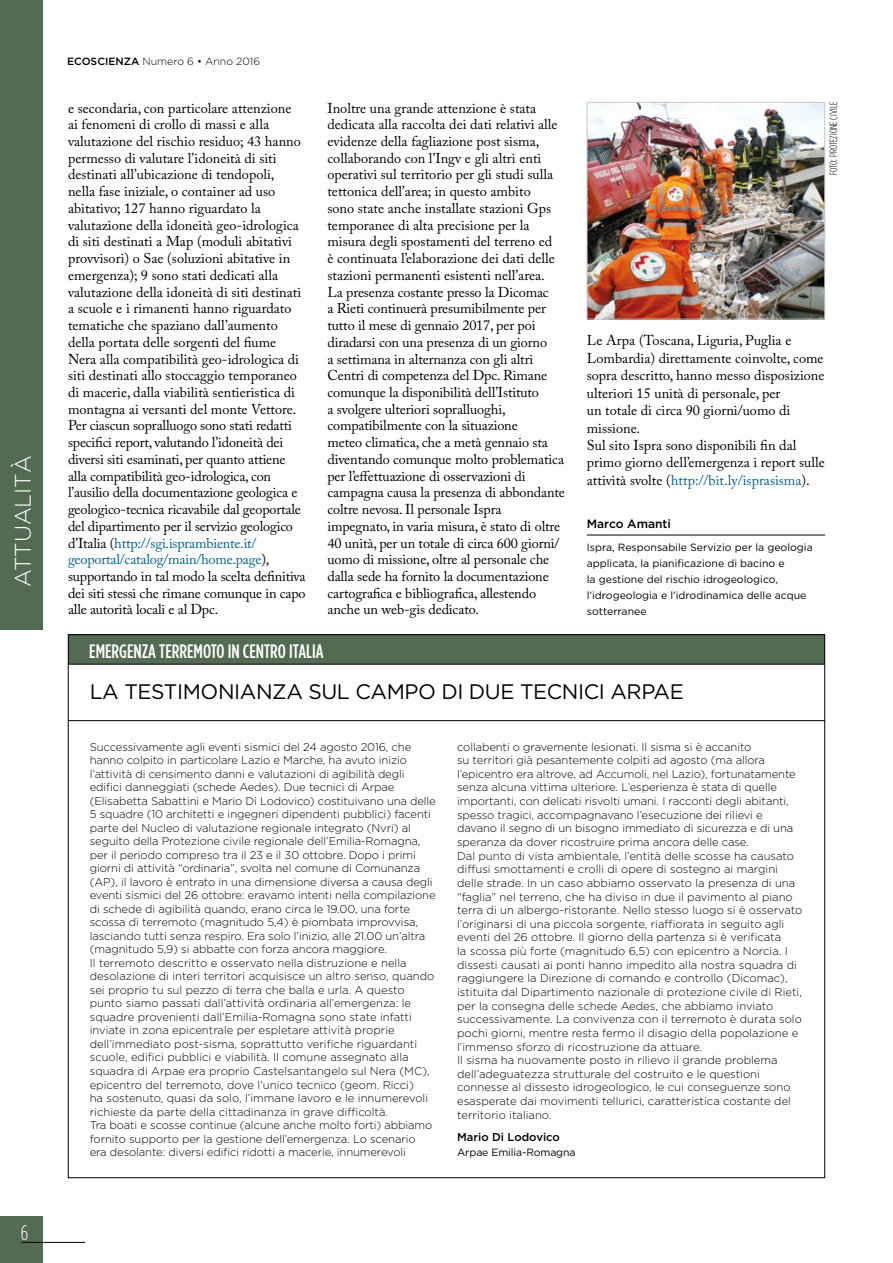
<style>
.page{position:relative;width:893px;height:1263px;background:#fff}
.page>*{position:absolute;margin:0;border:0;box-sizing:border-box;transform-origin:0 0}
.t1{font:300 22.5px "Gotham HTF";color:#fff}
.t2{font:21px "Gotham HTF";letter-spacing:-.02em;color:#000}
.t3{font:300 condensed 21px "Gotham HTF";color:#fff}
.t4{font:500 condensed 19.5px "Gotham HTF";color:#fff}
.t5{font:14.25px/16.8px "Adobe Caslon Pro";color:#000}
.t6{font:500 12px "Gotham HTF";color:#000}
.t7{font:300 11.25px/13.5px "Gotham HTF";letter-spacing:-.01em;color:#000}
.t8{font:500 11.25px "Gotham HTF";color:#000}
.t9{font:10.5px/15.9px "Gotham HTF";color:#000}
.t10{font:300 10.5px "Gotham HTF";color:#000}
.t11{font:300 condensed 10.5px "Gotham HTF";color:#000}
.s1{font-weight:500}
.s2{color:#006293}
</style>
<div class="page">
<div style="left:0;top:1216px;width:43px;height:47px;background:#536a53"></div>
<hr style="left:21px;top:1242px;width:64px;height:1px;background:#000">
<div style="left:0;top:0;width:43px;height:629px;background:#536a53"></div>
<hr style="left:587px;top:535px;width:238px;height:1px;background:#000">
<div style="left:68px;top:634px;width:756px;height:30px;background:#536a53"></div>
<hr style="left:68px;top:664px;width:757px;height:1px;background:#000">
<hr style="left:68px;top:720px;width:757px;height:1px;background:#000">
<img style="left:589px;top:104px;width:234px;height:213px">
<div style="left:587px;top:102px;width:238px;height:217px;border:1px solid #c6c7c8"></div>
<h1 class="t1" style="left:11px;top:587px;width:133px;rotate:-90deg">ATTUALITÀ</h1>
<h2 class="t3" style="left:21px;top:1221px;width:9px">6</h2>
<p class="t10" style="left:67px;top:56px;width:194px"><span class="s1">ECOSCIENZA</span> Numero 6 • Anno 2016</p>
<p class="t5" style="left:68px;top:99px;width:239px">e secondaria, con particolare attenzione<br>ai fenomeni di crollo di massi e alla valutazione del rischio residuo; 43 hanno permesso di valutare l’idoneità di siti destinati all’ubicazione di tendopoli,<br>nella fase iniziale, o container ad uso abitativo; 127 hanno riguardato la valutazione della idoneità geo-idrologica di siti destinati a Map (moduli abitativi provvisori) o Sae (soluzioni abitative in emergenza); 9 sono stati dedicati alla valutazione della idoneità di siti destinati a scuole e i rimanenti hanno riguardato tematiche che spaziano dall’aumento della portata delle sorgenti del fiume Nera alla compatibilità geo-idrologica di siti destinati allo stoccaggio temporaneo di macerie, dalla viabilità sentieristica di montagna ai versanti del monte Vettore.<br>Per ciascun sopralluogo sono stati redatti specifici report, valutando l’idoneità dei diversi siti esaminati, per quanto attiene alla compatibilità geo-idrologica, con l’ausilio della documentazione geologica e geologico-tecnica ricavabile dal geoportale del dipartimento per il servizio geologico d’Italia (<span class="s2">http://sgi.isprambiente.it/ geoportal/catalog/main/home.page</span>), supportando in tal modo la scelta definitiva dei siti stessi che rimane comunque in capo alle autorità locali e al Dpc.</p>
<p class="t5" style="left:327px;top:99px;width:239px">Inoltre una grande attenzione è stata dedicata alla raccolta dei dati relativi alle evidenze della fagliazione post sisma, collaborando con l’Ingv e gli altri enti operativi sul territorio per gli studi sulla tettonica dell’area; in questo ambito<br>sono state anche installate stazioni Gps temporanee di alta precisione per la misura degli spostamenti del terreno ed<br>è continuata l’elaborazione dei dati delle stazioni permanenti esistenti nell’area.<br>La presenza costante presso la Dicomac<br>a Rieti continuerà presumibilmente per tutto il mese di gennaio 2017, per poi diradarsi con una presenza di un giorno<br>a settimana in alternanza con gli altri Centri di competenza del Dpc. Rimane comunque la disponibilità dell’Istituto<br>a svolgere ulteriori sopralluoghi, compatibilmente con la situazione<br>meteo climatica, che a metà gennaio sta diventando comunque molto problematica per l’effettuazione di osservazioni di campagna causa la presenza di abbondante coltre nevosa. Il personale Ispra impegnato, in varia misura, è stato di oltre 40 unità, per un totale di circa 600 giorni/ uomo di missione, oltre al personale che dalla sede ha fornito la documentazione cartografica e bibliografica, allestendo anche un web-gis dedicato.</p>
<p class="t11" style="left:828px;top:175px;width:74px;rotate:-90deg">FOTO: PROTEZIONE CIVILE</p>
<p class="t5" style="left:587px;top:332px;width:240px;line-height:17.4px">Le Arpa (Toscana, Liguria, Puglia e Lombardia) direttamente coinvolte, come sopra descritto, hanno messo disposizione ulteriori 15 unità di personale, per<br>un totale di circa 90 giorni/uomo di missione.<br>Sul sito Ispra sono disponibili fin dal primo giorno dell’emergenza i report sulle attività svolte (<span class="s2">http://bit.ly/isprasisma</span>).</p>
<p class="t6" style="left:587px;top:517px;width:86px">Marco Amanti</p>
<p class="t9" style="left:587px;top:539px;width:227px">Ispra, Responsabile Servizio per la geologia applicata, la pianificazione di bacino e<br>la gestione del rischio idrogeologico, l’idrogeologia e l’idrodinamica delle acque sotterranee</p>
<h3 class="t4" style="left:89px;top:640px;width:236px">EMERGENZA TERREMOTO IN CENTRO ITALIA</h3>
<h2 class="t2" style="left:90px;top:680px;width:596px">LA TESTIMONIANZA SUL CAMPO DI DUE TECNICI ARPAE</h2>
<p class="t7" style="left:90px;top:740px;width:348px">Successivamente agli eventi sismici del 24 agosto 2016, che hanno colpito in particolare Lazio e Marche, ha avuto inizio l’attività di censimento danni e valutazioni di agibilità degli edifici danneggiati (schede Aedes). Due tecnici di Arpae (Elisabetta Sabattini e Mario Di Lodovico) costituivano una delle 5 squadre (10 architetti e ingegneri dipendenti pubblici) facenti parte del Nucleo di valutazione regionale integrato (Nvri) al seguito della Protezione civile regionale dell’Emilia-Romagna, per il periodo compreso tra il 23 e il 30 ottobre. Dopo i primi giorni di attività “ordinaria”, svolta nel comune di Comunanza (AP), il lavoro è entrato in una dimensione diversa a causa degli eventi sismici del 26 ottobre: eravamo intenti nella compilazione di schede di agibilità quando, erano circa le 19.00, una forte scossa di terremoto (magnitudo 5,4) è piombata improvvisa, lasciando tutti senza respiro. Era solo l’inizio, alle 21.00 un’altra (magnitudo 5,9) si abbatte con forza ancora maggiore.<br>Il terremoto descritto e osservato nella distruzione e nella desolazione di interi territori acquisisce un altro senso, quando sei proprio tu sul pezzo di terra che balla e urla. A questo punto siamo passati dall’attività ordinaria all’emergenza: le squadre provenienti dall’Emilia-Romagna sono state infatti inviate in zona epicentrale per espletare attività proprie dell’immediato post-sisma, soprattutto verifiche riguardanti scuole, edifici pubblici e viabilità. Il comune assegnato alla squadra di Arpae era proprio Castelsantangelo sul Nera (MC), epicentro del terremoto, dove l’unico tecnico (geom. Ricci)<br>ha sostenuto, quasi da solo, l’immane lavoro e le innumerevoli richieste da parte della cittadinanza in grave difficoltà.<br>Tra boati e scosse continue (alcune anche molto forti) abbiamo fornito supporto per la gestione dell’emergenza. Lo scenario<br>era desolante: diversi edifici ridotti a macerie, innumerevoli</p>
<p class="t7" style="left:457px;top:740px;width:347px">collabenti o gravemente lesionati. Il sisma si è accanito<br>su territori già pesantemente colpiti ad agosto (ma allora l’epicentro era altrove, ad Accumoli, nel Lazio), fortunatamente senza alcuna vittima ulteriore. L’esperienza è stata di quelle importanti, con delicati risvolti umani. I racconti degli abitanti, spesso tragici, accompagnavano l’esecuzione dei rilievi e davano il segno di un bisogno immediato di sicurezza e di una speranza da dover ricostruire prima ancora delle case.<br>Dal punto di vista ambientale, l’entità delle scosse ha causato diffusi smottamenti e crolli di opere di sostegno ai margini delle strade. In un caso abbiamo osservato la presenza di una “faglia” nel terreno, che ha diviso in due il pavimento al piano terra di un albergo-ristorante. Nello stesso luogo si è osservato l’originarsi di una piccola sorgente, riaffiorata in seguito agli eventi del 26 ottobre. Il giorno della partenza si è verificata<br>la scossa più forte (magnitudo 6,5) con epicentro a Norcia. I dissesti causati ai ponti hanno impedito alla nostra squadra di raggiungere la Direzione di comando e controllo (Dicomac), istituita dal Dipartimento nazionale di protezione civile di Rieti, per la consegna delle schede Aedes, che abbiamo inviato successivamente. La convivenza con il terremoto è durata solo pochi giorni, mentre resta fermo il disagio della popolazione e l’immenso sforzo di ricostruzione da attuare.<br>Il sisma ha nuovamente posto in rilievo il grande problema dell’adeguatezza strutturale del costruito e le questioni connesse al dissesto idrogeologico, le cui conseguenze sono esasperate dai movimenti tellurici, caratteristica costante del territorio italiano.</p>
<p class="t8" style="left:457px;top:1130px;width:104px">Mario Di Lodovico</p>
<p class="t9" style="left:457px;top:1144px;width:120px">Arpae Emilia-Romagna</p>
</div>
